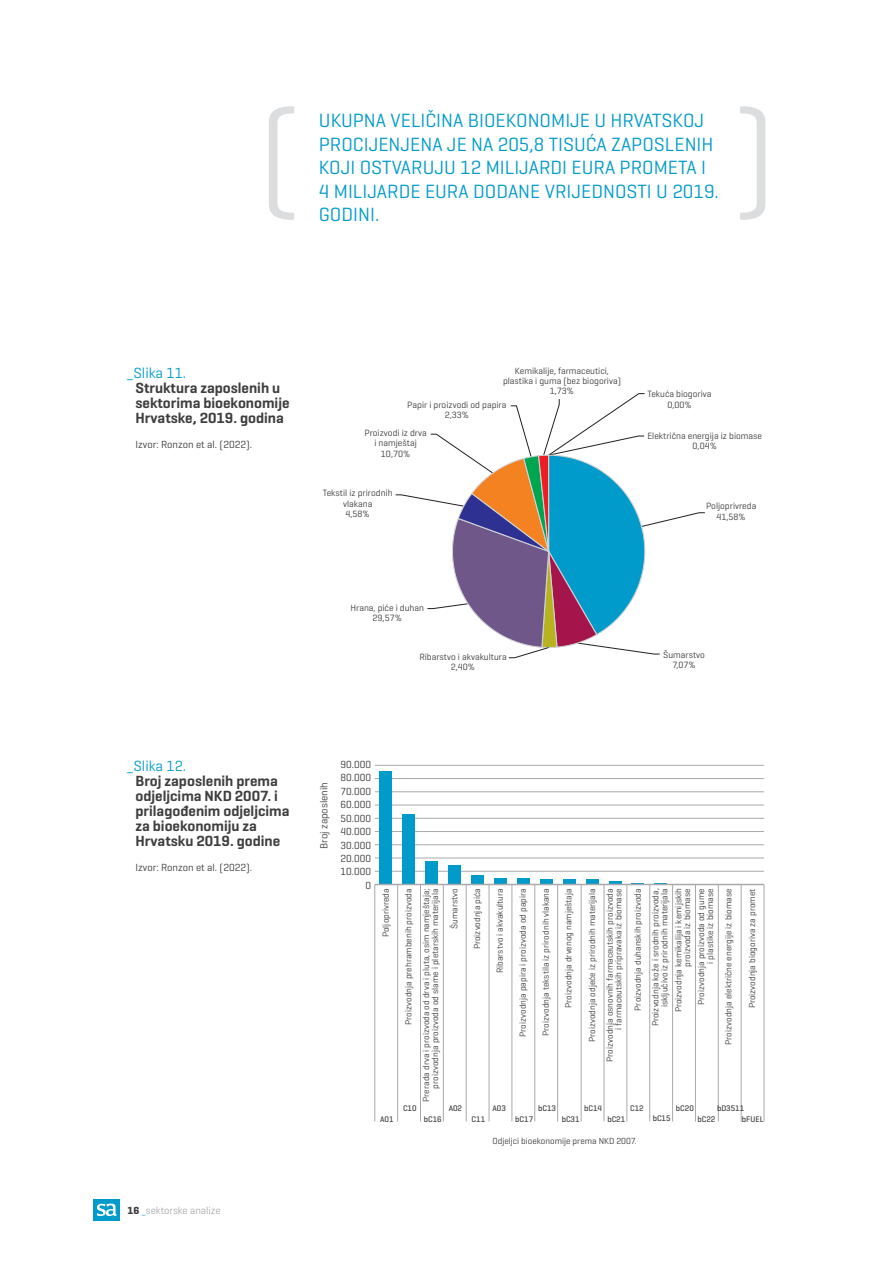
<style>
.page{position:relative;width:893px;height:1263px;background:#fff}
.page>*{position:absolute;margin:0;border:0;box-sizing:border-box;transform-origin:0 0}
.t1{font:19.5px/23.4px "Geogrotesque";color:#009bca}
.t2{font:600 15px/15px "Geogrotesque";color:#3e3e3f}
.t3{font:15px "Geogrotesque";color:#009bca}
.t4{font:10.5px/13.4px "Geogrotesque";color:#3e3e3f;text-align:right}
.t5{font:300 10.5px "Geogrotesque";color:#939598}
.t6{font:10.35px "Geogrotesque";color:#3e3e3f}
.t7{font:9.3px/10.4px "Geogrotesque";color:#3e3e3f;text-align:center}
.t8{font:9px/9px "Geogrotesque";color:#3e3e3f;text-align:right}
.t9{font:8.85px/17.7px "Geogrotesque";color:#3e3e3f;text-align:right}
.t10{font:500 8.25px "Geogrotesque";color:#3e3e3f}
.s1{font-weight:700;color:#3e3e3f}
.s2{color:#009bca}
</style>
<div class="page">
<div style="left:94px;top:1199px;width:26px;height:21px;background:#009bca"></div>
<svg style="left:97px;top:1203px;width:20px;height:13px"></svg>
<svg style="left:395px;top:393px;width:310px;height:262px"></svg>
<svg style="left:451px;top:454px;width:195px;height:204px"></svg>
<hr style="left:374px;top:884px;width:1px;height:237px;background:#a8a9ad">
<hr style="left:764px;top:884px;width:1px;height:237px;background:#a8a9ad">
<hr style="left:397px;top:884px;width:1px;height:237px;background:#a8a9ad">
<hr style="left:420px;top:884px;width:1px;height:237px;background:#a8a9ad">
<hr style="left:443px;top:884px;width:1px;height:237px;background:#a8a9ad">
<hr style="left:466px;top:884px;width:1px;height:237px;background:#a8a9ad">
<hr style="left:489px;top:884px;width:1px;height:237px;background:#a8a9ad">
<hr style="left:512px;top:884px;width:1px;height:237px;background:#a8a9ad">
<hr style="left:534px;top:884px;width:1px;height:237px;background:#a8a9ad">
<hr style="left:557px;top:884px;width:1px;height:237px;background:#a8a9ad">
<hr style="left:581px;top:884px;width:1px;height:237px;background:#a8a9ad">
<hr style="left:604px;top:884px;width:1px;height:237px;background:#a8a9ad">
<hr style="left:627px;top:884px;width:1px;height:237px;background:#a8a9ad">
<hr style="left:649px;top:884px;width:1px;height:237px;background:#a8a9ad">
<hr style="left:672px;top:884px;width:1px;height:237px;background:#a8a9ad">
<hr style="left:695px;top:884px;width:1px;height:237px;background:#a8a9ad">
<hr style="left:718px;top:884px;width:1px;height:237px;background:#a8a9ad">
<hr style="left:741px;top:884px;width:1px;height:237px;background:#a8a9ad">
<hr style="left:375px;top:871px;width:389px;height:1px;background:#a8a9ad">
<hr style="left:375px;top:858px;width:389px;height:1px;background:#a8a9ad">
<hr style="left:375px;top:844px;width:389px;height:1px;background:#a8a9ad">
<hr style="left:375px;top:831px;width:389px;height:1px;background:#a8a9ad">
<hr style="left:375px;top:818px;width:389px;height:1px;background:#a8a9ad">
<hr style="left:375px;top:805px;width:389px;height:1px;background:#a8a9ad">
<hr style="left:375px;top:791px;width:389px;height:1px;background:#a8a9ad">
<hr style="left:375px;top:778px;width:389px;height:1px;background:#a8a9ad">
<hr style="left:375px;top:765px;width:389px;height:1px;background:#a8a9ad">
<div style="left:380px;top:771px;width:12px;height:113px;background:#009bca"></div>
<div style="left:402px;top:814px;width:13px;height:70px;background:#009bca"></div>
<div style="left:425px;top:861px;width:13px;height:23px;background:#009bca"></div>
<div style="left:448px;top:865px;width:13px;height:19px;background:#009bca"></div>
<div style="left:471px;top:875px;width:13px;height:9px;background:#009bca"></div>
<div style="left:494px;top:878px;width:13px;height:6px;background:#009bca"></div>
<div style="left:517px;top:878px;width:13px;height:6px;background:#009bca"></div>
<div style="left:540px;top:878px;width:13px;height:6px;background:#009bca"></div>
<div style="left:563px;top:879px;width:12px;height:5px;background:#009bca"></div>
<div style="left:586px;top:879px;width:12px;height:5px;background:#009bca"></div>
<svg style="left:609px;top:881px;width:12px;height:3px"></svg>
<svg style="left:631px;top:883px;width:13px;height:1px"></svg>
<svg style="left:655px;top:883px;width:12px;height:1px"></svg>
<hr style="left:375px;top:884px;width:389px;height:1px;background:#a8a9ad">
<svg style="left:269px;top:106px;width:25px;height:114px"></svg>
<svg style="left:740px;top:106px;width:25px;height:114px"></svg>
<h1 class="t1" style="left:319px;top:108px;width:401px">UKUPNA VELIČINA BIOEKONOMIJE U HRVATSKOJ PROCIJENJENA JE NA 205,8 TISUĆA ZAPOSLENIH KOJI OSTVARUJU 12 MILIJARDI EURA PROMETA I 4 MILIJARDE EURA DODANE VRIJEDNOSTI U 2019.<br>GODINI.</h1>
<h2 class="t3" style="left:127px;top:364px;width:61px">_ Slika 11.</h2>
<h2 class="t2" style="left:135px;top:380px;width:156px">Struktura zaposlenih u sektorima bioekonomije<br>Hrvatske, 2019. godina</h2>
<p class="t4" style="left:135px;top:437px;width:118px">Izvor: Ronzon et al. (2022).</p>
<p class="t7" style="left:503px;top:365px;width:119px">Kemikalije, farmaceutici, plastika i guma (bez biogoriva)<br>1,73%</p>
<p class="t7" style="left:407px;top:400px;width:101px">Papir i proizvodi od papira<br>2,33%</p>
<p class="t7" style="left:364px;top:428px;width:64px">Proizvodi iz drva i namještaj<br>10,70%</p>
<p class="t7" style="left:323px;top:488px;width:71px">Tekstil iz prirodnih vlakana<br>4,58%</p>
<p class="t7" style="left:647px;top:389px;width:65px">Tekuća biogoriva<br>0,00%</p>
<p class="t7" style="left:647px;top:430px;width:116px">Električna energija iz biomase<br>0,04%</p>
<p class="t7" style="left:706px;top:501px;width:52px">Poljoprivreda<br>41,58%</p>
<p class="t7" style="left:350px;top:602px;width:75px">Hrana, piće i duhan<br>29,57%</p>
<p class="t7" style="left:419px;top:652px;width:89px">Ribarstvo i akvakultura<br>2,40%</p>
<p class="t7" style="left:663px;top:649px;width:43px">Šumarstvo<br>7,07%</p>
<h2 class="t3" style="left:127px;top:757px;width:61px">_ Slika 12.</h2>
<h2 class="t2" style="left:135px;top:773px;width:156px">Broj zaposlenih prema odjeljcima NKD 2007. i prilagođenim odjeljcima za bioekonomiju za<br>Hrvatsku 2019. godine</h2>
<p class="t4" style="left:135px;top:860px;width:118px">Izvor: Ronzon et al. (2022).</p>
<p class="t5" style="left:128px;top:1204px;width:95px"><span class="s1">16</span> <span class="s2">_</span>sektorske analize</p>
<p class="t6" style="left:318px;top:849px;width:68px;rotate:-90deg">Broj zaposlenih</p>
<p class="t4" style="left:340px;top:758px;width:32px">90.000<br>80.000<br>70.000<br>60.000<br>50.000<br>40.000<br>30.000<br>20.000<br>10.000<br>0</p>
<p class="t9" style="left:377px;top:937px;width:50px;rotate:-90deg">Poljoprivreda</p>
<p class="t9" style="left:400px;top:1102px;width:215px;rotate:-90deg">Proizvodnja prehrambenih proizvoda<br>Prerada drva i proizvoda od drva i pluta, osim namještaja;</p>
<p class="t9" style="left:425px;top:1088px;width:202px;line-height:19.4px;rotate:-90deg">proizvodnja proizvoda od slame i pletarskih materijala<br>Šumarstvo</p>
<p class="t9" style="left:468px;top:949px;width:63px;rotate:-90deg">Proizvodnja pića</p>
<p class="t9" style="left:491px;top:973px;width:87px;rotate:-90deg">Ribarstvo i akvakultura</p>
<p class="t9" style="left:514px;top:1037px;width:150px;rotate:-90deg">Proizvodnja papira i proizvoda od papira</p>
<p class="t9" style="left:537px;top:1036px;width:149px;rotate:-90deg">Proizvodnja tekstila iz prirodnih vlakana</p>
<p class="t9" style="left:560px;top:1008px;width:121px;rotate:-90deg">Proizvodnja drvenog namještaja</p>
<p class="t9" style="left:583px;top:1062px;width:175px;rotate:-90deg">Proizvodnja odjeće iz prirodnih materijala<br>Proizvodnja osnovnih farmaceutskih proizvoda</p>
<p class="t9" style="left:609px;top:1030px;width:143px;line-height:19.2px;rotate:-90deg">i farmaceutskih pripravaka iz biomase<br>Proizvodnja duhanskih proizvoda</p>
<p class="t8" style="left:651px;top:1026px;width:140px;rotate:-90deg">Proizvodnja kože i srodnih proizvoda, isključivo iz prirodnih materijala</p>
<p class="t9" style="left:674px;top:1012px;width:126px;line-height:8.9px;rotate:-90deg">Proizvodnja kemikalija i kemijskih proizvoda iz biomase</p>
<p class="t9" style="left:697px;top:1005px;width:118px;line-height:8.9px;rotate:-90deg">Proizvodnja proizvoda od gume i plastike iz biomase</p>
<p class="t9" style="left:720px;top:1045px;width:158px;rotate:-90deg">Proizvodnja električne energije iz biomase</p>
<p class="t9" style="left:743px;top:1008px;width:121px;rotate:-90deg">Proizvodnja biogoriva za promet</p>
<p class="t10" style="left:380px;top:1114px;width:15px">A01</p>
<p class="t10" style="left:584px;top:1103px;width:19px">bC14</p>
<p class="t10" style="left:717px;top:1103px;width:29px">bD3511</p>
<p class="t10" style="left:538px;top:1103px;width:19px">bC13</p>
<p class="t10" style="left:676px;top:1103px;width:19px">bC20</p>
<p class="t10" style="left:403px;top:1103px;width:15px">C10</p>
<p class="t10" style="left:449px;top:1103px;width:15px">A02</p>
<p class="t10" style="left:492px;top:1103px;width:15px">A03</p>
<p class="t10" style="left:630px;top:1103px;width:15px">C12</p>
<p class="t10" style="left:653px;top:1113px;width:19px">bC15</p>
<p class="t10" style="left:424px;top:1114px;width:19px">bC16</p>
<p class="t10" style="left:515px;top:1114px;width:19px">bC17</p>
<p class="t10" style="left:562px;top:1114px;width:19px">bC31</p>
<p class="t10" style="left:607px;top:1114px;width:19px">bC21</p>
<p class="t10" style="left:697px;top:1114px;width:19px">bC22</p>
<p class="t10" style="left:742px;top:1114px;width:23px">bFUEL</p>
<p class="t10" style="left:472px;top:1114px;width:15px">C11</p>
<p class="t8" style="left:492px;top:1136px;width:146px">Odjeljci bioekonomije prema NKD 2007.</p>
</div>
